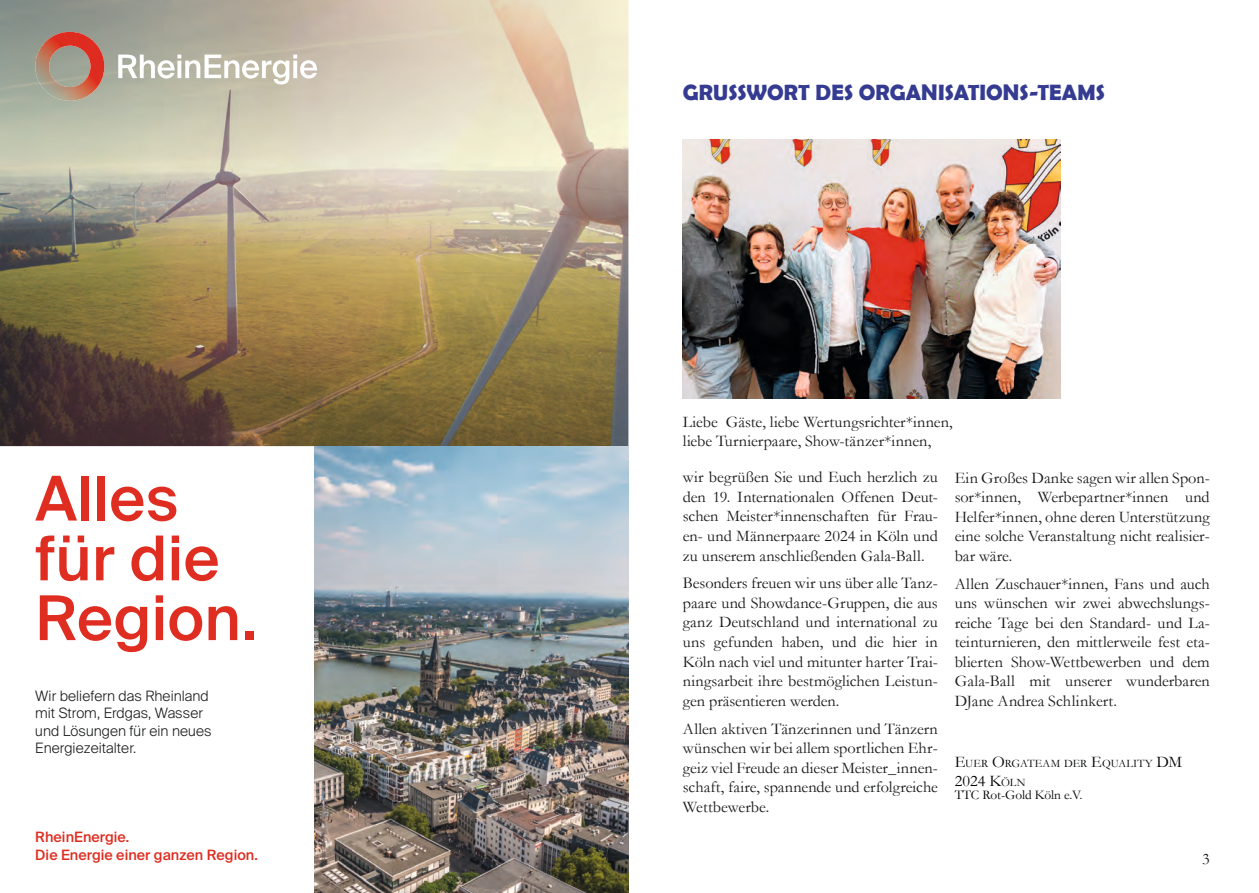
<style>
.page{position:relative;width:1259px;height:893px;background:#fff}
.page>*{position:absolute;margin:0;border:0;box-sizing:border-box;transform-origin:0 0}
.t1{font:500 61.8px/59.7px "Suisse Intl";letter-spacing:.005em;color:#df2d21}
.t2{font:700 22.2px "Berlin Sans FB Demi";letter-spacing:.005em;color:#343b91}
.t3{font:16.35px/19.5px "Garamond";color:#171818;text-align:justify}
.t4{font:16.35px "Garamond";color:#010305}
.t5{font:300 14.25px/17.5px "Suisse Intl";letter-spacing:.005em;color:#171818}
.t6{font:500 14.25px/17.5px "Suisse Intl";letter-spacing:.005em;color:#df2d21}
.t7{font:13.35px "Garamond";letter-spacing:-.005em;color:#010305}
.t8{font:11.4px "Garamond";letter-spacing:.015em;color:#010305}
.s1{font-size:16.35px}
.s2{font-size:11.4px}
</style>
<div class="page">
<img style="left:0;top:0;width:628px;height:446px">
<svg style="left:118px;top:55px;width:199px;height:29px"></svg>
<img style="left:35px;top:32px;width:69px;height:69px">
<img style="left:315px;top:446px;width:313px;height:447px">
<img style="left:683px;top:139px;width:377px;height:259px">
<h1 class="t1" style="left:35px;top:469px;width:223px">Alles für die<br>Region.</h1>
<p class="t5" style="left:35px;top:687px;width:178px">Wir beliefern das Rheinland mit Strom, Erdgas, Wasser und Lösungen für ein neues<br>Energiezeitalter.</p>
<p class="t6" style="left:35px;top:828px;width:224px">RheinEnergie.<br>Die Energie einer ganzen Region.</p>
<h2 class="t2" style="left:683px;top:79px;width:424px">GRUSSWORT DES ORGANISATIONS-TEAMS</h2>
<p class="t3" style="left:683px;top:411px;width:271px">Liebe Gäste, liebe Wertungsrichter*innen, liebe Turnierpaare, Show-tänzer*innen,</p>
<p class="t3" style="left:683px;top:467px;width:257px">wir begrüßen Sie und Euch herzlich zu den 19. Internationalen Offenen Deut&shy;schen Meister*innenschaften für Frau&shy;en- und Männerpaare 2024 in Köln und zu unserem anschließenden Gala-Ball.</p>
<p class="t3" style="left:683px;top:573px;width:257px">Besonders freuen wir uns über alle Tanz&shy;paare und Showdance-Gruppen, die aus ganz Deutschland und international zu uns gefunden haben, und die hier in Köln nach viel und mitunter harter Trai&shy;ningsarbeit ihre bestmöglichen Leistun&shy;gen präsentieren werden.</p>
<p class="t3" style="left:683px;top:718px;width:257px">Allen aktiven Tänzerinnen und Tänzern wünschen wir bei allem sportlichen Ehr&shy;geiz viel Freude an dieser Meister_innen&shy;schaft, faire, spannende und erfolgreiche Wettbewerbe.</p>
<p class="t3" style="left:954px;top:467px;width:257px">Ein Großes Danke sagen wir allen Spon&shy;sor*innen, Werbepartner*innen und Helfer*innen, ohne deren Unterstützung eine solche Veranstaltung nicht realisier&shy;bar wäre.</p>
<p class="t3" style="left:954px;top:573px;width:257px">Allen Zuschauer*innen, Fans und auch uns wünschen wir zwei abwechslungs&shy;reiche Tage bei den Standard- und La&shy;teinturnieren, den mittlerweile fest eta&shy;blierten Show-Wettbewerben und dem Gala-Ball mit unserer wunderbaren DJane Andrea Schlinkert.</p>
<p class="t8" style="left:954px;top:755px;width:229px"><span class="s1">E</span>UER <span class="s1">O</span>RGATEAM DER <span class="s1">E</span>QUALITY <span class="s1">DM</span></p>
<p class="t4" style="left:954px;top:770px;width:72px">2024 K<span class="s2">ÖLN</span></p>
<p class="t7" style="left:954px;top:786px;width:129px">TTC Rot-Gold Köln e.V.</p>
<p class="t3" style="left:1202px;top:848px;width:9px">3</p>
</div>
